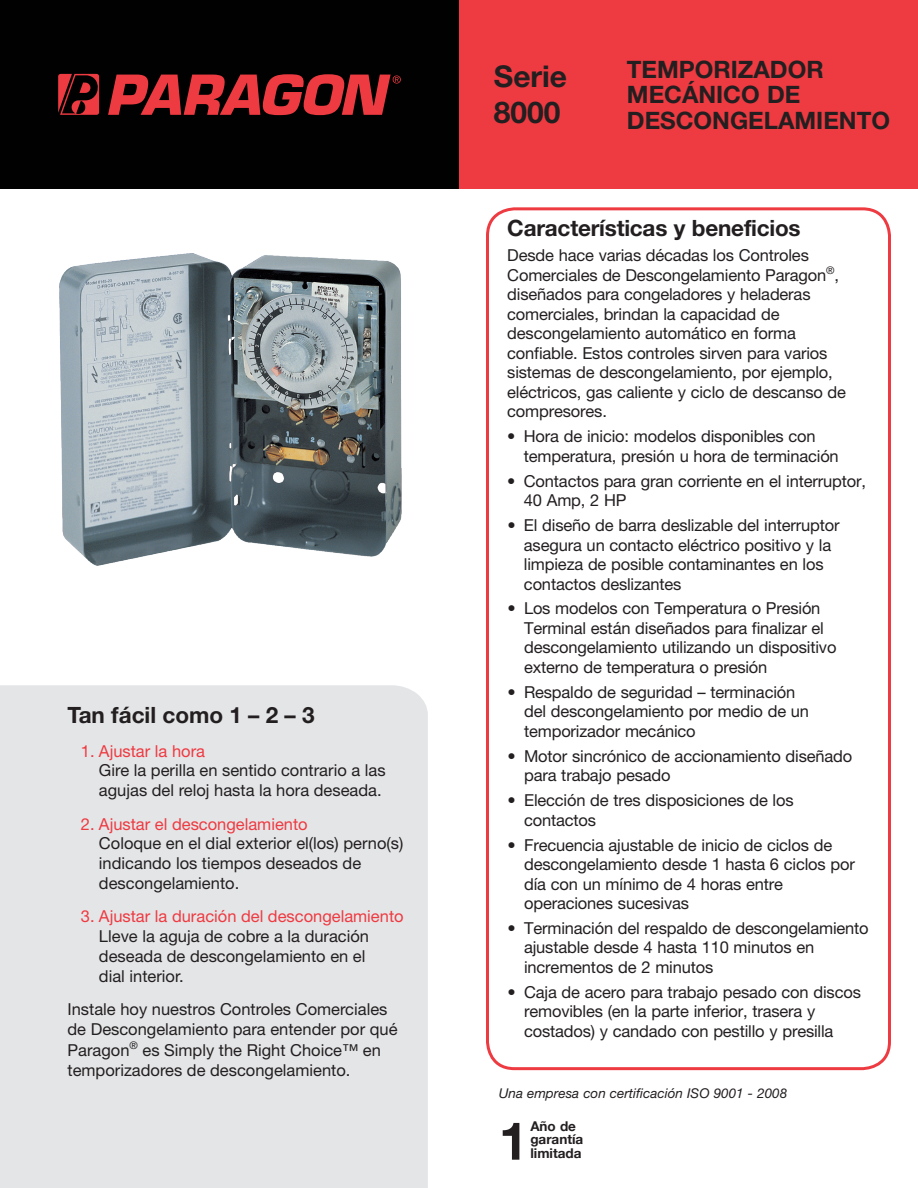
<style>
.page{position:relative;width:918px;height:1188px;background:#fff}
.page>*{position:absolute;margin:0;border:0;box-sizing:border-box;transform-origin:0 0}
.t1{font:700 52.5px "Helvetica Neue";color:#231f20}
.t2{font:700 30px/36px "Helvetica Neue LT Std";color:#231f20}
.t3{font:700 24px/25.5px "Helvetica Neue LT Std";color:#231f20}
.t4{font:700 22.5px "Helvetica Neue LT Std";letter-spacing:-.01em;color:#231f20}
.t5{font:16.5px/19.5px "Helvetica Neue LT Std";letter-spacing:-.01em;color:#231f20}
.t6{font:16.5px "Helvetica Neue LT Std";color:#ee3a41}
.t7{font:italic 13.5px "Helvetica Neue LT Std";color:#231f20}
.t8{font:700 13.5px/13.6px "Helvetica Neue";color:#231f20}
</style>
<div class="page">
<div style="left:0;top:685px;width:428px;height:503px;background:#e4e5e7"></div>
<div style="left:446px;top:0;width:472px;height:189px;background:#ee3a41"></div>
<div style="left:0;top:0;width:459px;height:189px;background:#010101"></div>
<svg style="left:58px;top:74px;width:343px;height:41px"></svg>
<div style="left:486px;top:207px;width:405px;height:863px;border:3px solid #ee3a41;border-radius:27px"></div>
<img style="left:59px;top:253px;width:343px;height:312px">
<h3 class="t4" style="left:68px;top:701px;width:249px">Tan fácil como 1 – 2 – 3</h3>
<p class="t6" style="left:81px;top:741px;width:126px">1. Ajustar la hora</p>
<p class="t5" style="left:99px;top:760px;width:288px">Gire la perilla en sentido contrario a las agujas del reloj hasta la hora deseada.</p>
<p class="t6" style="left:81px;top:814px;width:228px">2. Ajustar el descongelamiento</p>
<p class="t5" style="left:99px;top:833px;width:306px">Coloque en el dial exterior el(los) perno(s) indicando los tiempos deseados de descongelamiento.</p>
<p class="t6" style="left:81px;top:907px;width:324px">3. Ajustar la duración del descongelamiento</p>
<p class="t5" style="left:99px;top:926px;width:272px">Lleve la aguja de cobre a la duración deseada de descongelamiento en el dial interior.</p>
<p class="t5" style="left:68px;top:999px;width:332px;line-height:20.2px">Instale hoy nuestros Controles Comerciales de Descongelamiento para entender por qué Paragon<sup>®</sup> es Simply the Right Choice™ en temporizadores de descongelamiento.</p>
<h2 class="t2" style="left:494px;top:58px;width:75px">Serie<br>8000</h2>
<h3 class="t3" style="left:627px;top:56px;width:265px">Temporizador mecánico de descongelamiento</h3>
<h3 class="t4" style="left:507px;top:214px;width:295px">Características y beneficios</h3>
<p class="t5" style="left:507px;top:245px;width:340px">Desde hace varias décadas los Controles Comerciales de Descongelamiento Paragon<sup>®</sup>, diseñados para congeladores y heladeras comerciales, brindan la capacidad de descongelamiento automático en forma confiable. Estos controles sirven para varios sistemas de descongelamiento, por ejemplo, eléctricos, gas caliente y ciclo de descanso de compresores.</p>
<p class="t5" style="left:524px;top:426px;width:316px;text-indent:-17px">• Hora de inicio: modelos disponibles con temperatura, presión u hora de terminación</p>
<p class="t5" style="left:524px;top:471px;width:344px;text-indent:-17px">• Contactos para gran corriente en el interruptor,<br>40 Amp, 2 HP</p>
<p class="t5" style="left:524px;top:515px;width:317px;text-indent:-17px">• El diseño de barra deslizable del interruptor asegura un contacto eléctrico positivo y la limpieza de posible contaminantes en los contactos deslizantes</p>
<p class="t5" style="left:524px;top:599px;width:314px;text-indent:-17px">• Los modelos con Temperatura o Presión Terminal están diseñados para finalizar el descongelamiento utilizando un dispositivo externo de temperatura o presión</p>
<p class="t5" style="left:524px;top:682px;width:287px;text-indent:-17px">• Respaldo de seguridad – terminación del descongelamiento por medio de un temporizador mecánico</p>
<p class="t5" style="left:524px;top:746px;width:330px;text-indent:-17px">• Motor sincrónico de accionamiento diseñado para trabajo pesado</p>
<p class="t5" style="left:524px;top:790px;width:271px;text-indent:-17px">• Elección de tres disposiciones de los contactos</p>
<p class="t5" style="left:524px;top:835px;width:332px;text-indent:-17px">• Frecuencia ajustable de inicio de ciclos de descongelamiento desde 1 hasta 6 ciclos por día con un mínimo de 4 horas entre operaciones sucesivas</p>
<p class="t5" style="left:524px;top:918px;width:346px;text-indent:-17px">• Terminación del respaldo de descongelamiento ajustable desde 4 hasta 110 minutos en incrementos de 2 minutos</p>
<p class="t5" style="left:524px;top:982px;width:338px;text-indent:-17px">• Caja de acero para trabajo pesado con discos removibles (en la parte inferior, trasera y costados) y candado con pestillo y presilla</p>
<p class="t7" style="left:499px;top:1085px;width:290px">Una empresa con certificación ISO 9001 - 2008</p>
<h1 class="t1" style="left:499px;top:1100px;width:31px">1</h1>
<p class="t8" style="left:530px;top:1119px;width:54px">Año de garantía limitada</p>
</div>
